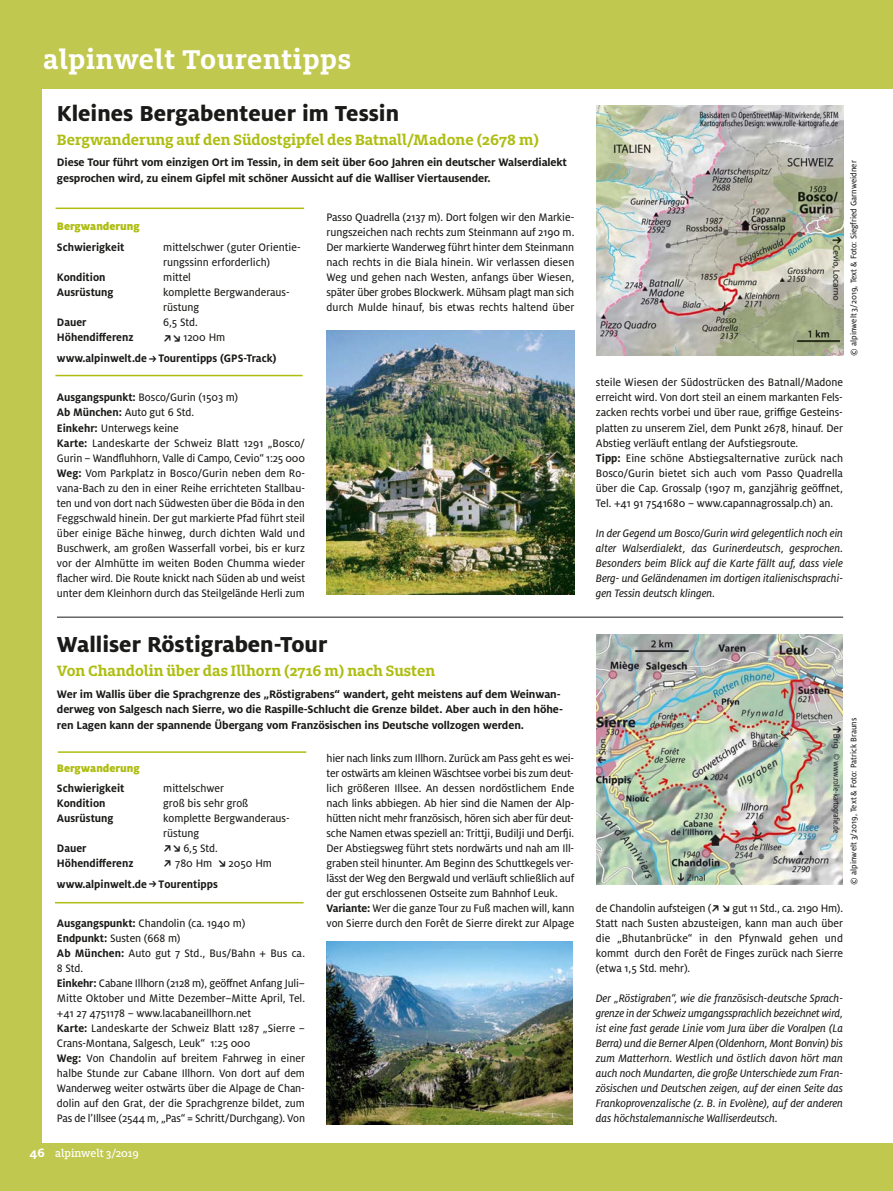
<style>
.page{position:relative;width:893px;height:1191px;background:#c1c84f}
.page>*{position:absolute;margin:0;border:0;box-sizing:border-box;transform-origin:0 0}
.t1{font:700 30px "Milo Slab OT";letter-spacing:.025em;color:#fff}
.t2{font:800 24px "Milo OT";color:#1a1a18}
.t3{font:700 16.5px "Milo Slab OT";color:#aebd10}
.t4{font:12px/15px "Milo OT Text";letter-spacing:-.005em;color:#1a1a18;scale:.96 1}
.t5{font:12px/15px "Milo OT Text Ita";letter-spacing:-.005em;color:#1a1a18;text-align:justify;scale:.96 1}
.t6{font:700 12px/15.8px "Milo OT";letter-spacing:-.01em;color:#1a1a18}
.t7{font:700 12px "Milo OT";letter-spacing:-.01em;color:#1a1a18;scale:.96 1}
.t8{font:900 12px "Milo OT";color:#aebd10;scale:.96 1}
.t9{font:500 12px "Milo Slab OT";color:#fff}
.t10{font:9px "Milo OT Text";color:#1a1a18;scale:.96 1}
.s1{font-family:"Milo OT";font-weight:700}
.s2{font-family:"Milo OT";font-weight:700;font-size:13.5px}
.s3{font-size:10.5px}
</style>
<div class="page">
<div style="left:42px;top:89px;width:851px;height:1053px;background:#fff"></div>
<hr style="left:56px;top:207px;width:248px;height:2px;background:#aebd10">
<hr style="left:55px;top:375px;width:248px;height:1px;background:#aebd10">
<img style="left:596px;top:106px;width:248px;height:249px">
<img style="left:596px;top:635px;width:246px;height:249px">
<hr style="left:58px;top:751px;width:248px;height:2px;background:#aebd10">
<hr style="left:55px;top:902px;width:249px;height:1px;background:#aebd10">
<hr style="left:57px;top:617px;width:786px;height:1px;background:#1a1a18">
<img style="left:327px;top:330px;width:248px;height:265px">
<img style="left:327px;top:941px;width:246px;height:184px">
<h1 class="t1" style="left:43px;top:49px;width:310px">alpinwelt Tourentipps</h1>
<h2 class="t2" style="left:57px;top:104px;width:344px">Kleines Bergabenteuer im Tessin</h2>
<h3 class="t3" style="left:57px;top:133px;width:483px">Bergwanderung auf den Südostgipfel des Batnall/Madone (2678 m)</h3>
<p class="t6" style="left:57px;top:155px;width:511px">Diese Tour führt vom einzigen Ort im Tessin, in dem seit über 600 Jahren ein deutscher Walserdialekt gesprochen wird, zu einem Gipfel mit schöner Aussicht auf die Walliser Viertausender.</p>
<p class="t8" style="left:57px;top:221px;width:88px">Bergwanderung</p>
<p class="t7" style="left:57px;top:243px;width:72px">Schwierigkeit</p>
<p class="t4" style="left:163px;top:241px;width:145px">mittelschwer (guter Orientie&shy;rungssinn erforderlich)</p>
<p class="t7" style="left:57px;top:273px;width:52px">Kondition</p>
<p class="t4" style="left:163px;top:271px;width:30px">mittel</p>
<p class="t7" style="left:57px;top:288px;width:61px">Ausrüstung</p>
<p class="t4" style="left:163px;top:286px;width:133px">komplette Bergwanderaus&shy;rüstung</p>
<p class="t7" style="left:57px;top:318px;width:32px">Dauer</p>
<p class="t4" style="left:163px;top:316px;width:38px">6,5 Std.</p>
<p class="t7" style="left:57px;top:333px;width:81px">Höhendifferenz</p>
<p class="t4" style="left:173px;top:331px;width:56px">● 1200 Hm</p>
<p class="t7" style="left:57px;top:354px;width:230px">www.alpinwelt.de Tourentipps (GPS-Track)</p>
<p class="t4" style="left:57px;top:391px;width:260px"><span class="s1">Ausgangspunkt:</span> Bosco/Gurin (1503 m)<br><span class="s1">Ab München:</span> Auto gut 6 Std.<br><span class="s1">Einkehr:</span> Unterwegs keine<br><span class="s1">Karte:</span> Landeskarte der Schweiz Blatt 1291 „Bosco/ Gurin – Wandfluhhorn, Valle di Campo, Cevio“ 1:25 000<br><span class="s1">Weg:</span> Vom Parkplatz in Bosco/Gurin neben dem Ro&shy;vana-Bach zu den in einer Reihe errichteten Stallbau&shy;ten und von dort nach Südwesten über die Böda in den Feggschwald hinein. Der gut markierte Pfad führt steil über einige Bäche hinweg, durch dichten Wald und Buschwerk, am großen Wasserfall vorbei, bis er kurz vor der Almhütte im weiten Boden Chumma wieder flacher wird. Die Route knickt nach Süden ab und weist unter dem Kleinhorn durch das Steilgelände Herli zum</p>
<p class="t4" style="left:326px;top:211px;width:260px;text-align:justify">Passo Quadrella (2137 m). Dort folgen wir den Markie&shy;rungszeichen nach rechts zum Steinmann auf 2190 m.<br>Der markierte Wanderweg führt hinter dem Steinmann nach rechts in die Biala hinein. Wir verlassen diesen Weg und gehen nach Westen, anfangs über Wiesen, später über grobes Blockwerk. Mühsam plagt man sich durch Mulde hinauf, bis etwas rechts haltend über</p>
<h2 class="t2" style="left:57px;top:635px;width:272px">Walliser Röstigraben-Tour</h2>
<h3 class="t3" style="left:57px;top:664px;width:380px">Von Chandolin über das Illhorn (2716 m) nach Susten</h3>
<p class="t6" style="left:57px;top:687px;width:507px">Wer im Wallis über die Sprachgrenze des „Röstigrabens“ wandert, geht meistens auf dem Weinwan&shy;derweg von Salgesch nach Sierre, wo die Raspille-Schlucht die Grenze bildet. Aber auch in den höhe&shy;ren Lagen kann der spannende Übergang vom Französischen ins Deutsche vollzogen werden.</p>
<p class="t8" style="left:57px;top:764px;width:88px">Bergwanderung</p>
<p class="t7" style="left:57px;top:783px;width:72px">Schwierigkeit</p>
<p class="t4" style="left:163px;top:781px;width:65px">mittelschwer</p>
<p class="t7" style="left:57px;top:798px;width:52px">Kondition</p>
<p class="t4" style="left:163px;top:796px;width:90px">groß bis sehr groß</p>
<p class="t7" style="left:57px;top:813px;width:61px">Ausrüstung</p>
<p class="t4" style="left:163px;top:811px;width:133px">komplette Bergwanderaus&shy;rüstung</p>
<p class="t7" style="left:57px;top:843px;width:32px">Dauer</p>
<p class="t4" style="left:173px;top:841px;width:49px">● 6,5 Std.</p>
<p class="t7" style="left:57px;top:858px;width:81px">Höhendifferenz</p>
<p class="t4" style="left:175px;top:856px;width:102px">780 Hm ● 2050 Hm</p>
<p class="t7" style="left:57px;top:879px;width:169px">www.alpinwelt.de T ourentipps</p>
<p class="t4" style="left:57px;top:916px;width:260px"><span class="s1">Ausgangspunkt:</span> Chandolin (ca. 1940 m)<br><span class="s1">Endpunkt:</span> Susten (668 m)<br><span class="s1">Ab München:</span> Auto gut 7 Std., Bus/Bahn + Bus ca.<br>8 Std.<br><span class="s1">Einkehr:</span> Cabane Illhorn (2128 m), geöffnet Anfang Juli– Mitte Oktober und Mitte Dezember–Mitte April, Tel. +41 27 4751178 – www.lacabaneillhorn.net<br><span class="s1">Karte:</span> Landeskarte der Schweiz Blatt 1287 „Sierre – Crans-Montana, Salgesch, Leuk“ 1:25 000<br><span class="s1">Weg:</span> Von Chandolin auf breitem Fahrweg in einer halbe Stunde zur Cabane Illhorn. Von dort auf dem Wanderweg weiter ostwärts über die Alpage de Chan&shy;dolin auf den Grat, der die Sprachgrenze bildet, zum Pas de l’Illsee (2544 m, „Pas“ = Schritt/Durchgang). Von</p>
<p class="t4" style="left:326px;top:751px;width:260px">hier nach links zum Illhorn. Zurück am Pass geht es wei&shy;ter ostwärts am kleinen Wäschtsee vorbei bis zum deut&shy;lich größeren Illsee. An dessen nordöstlichem Ende nach links abbiegen. Ab hier sind die Namen der Alp&shy;hütten nicht mehr französisch, hören sich aber für deut&shy;sche Namen etwas speziell an: Trittji, Budilji und Derfji.<br>Der Abstiegsweg führt stets nordwärts und nah am Ill&shy;graben steil hinunter. Am Beginn des Schuttkegels ver&shy;lässt der Weg den Bergwald und verläuft schließlich auf der gut erschlossenen Ostseite zum Bahnhof Leuk.<br><span class="s1">Variante:</span> Wer die ganze Tour zu Fuß machen will, kann von Sierre durch den Forêt de Sierre direkt zur Alpage</p>
<p class="t9" style="left:29px;top:1148px;width:111px"><span class="s2">46</span> alpinwelt 3/2019</p>
<p class="t10" style="left:850px;top:356px;width:205px;rotate:-90deg"><span class="s3">©</span> alpinwelt 3/2019, Text &amp; Foto: Siegfried Garnweidner</p>
<p class="t4" style="left:596px;top:376px;width:259px">steile Wiesen der Südostrücken des Batnall/Madone erreicht wird. Von dort steil an einem markanten Fels&shy;zacken rechts vorbei und über raue, griffige Gesteins&shy;platten zu unserem Ziel, dem Punkt 2678, hinauf. Der Abstieg verläuft entlang der Aufstiegsroute.<br><span class="s1">Tipp:</span> Eine schöne Abstiegsalternative zurück nach Bosco/Gurin bietet sich auch vom Passo Quadrella über die Cap. Grossalp (1907 m, ganzjährig geöffnet, Tel. +41 91 7541680 – www.capannagrossalp.ch) an.</p>
<p class="t5" style="left:596px;top:526px;width:259px">In der Gegend um Bosco/Gurin wird gelegentlich noch ein alter Walserdialekt, das Gurinerdeutsch, gesprochen.<br>Besonders beim Blick auf die Karte fällt auf, dass viele Berg- und Geländenamen im dortigen italienischsprachi&shy;gen Tessin deutsch klingen.</p>
<p class="t10" style="left:850px;top:884px;width:175px;rotate:-90deg"><span class="s3">©</span> alpinwelt 3/2019, Text &amp; Foto: Patrick Brauns</p>
<p class="t4" style="left:596px;top:901px;width:259px;text-align:justify">de Chandolin aufsteigen ( ● gut 11 Std., ca. 2190 Hm).<br>Statt nach Susten abzusteigen, kann man auch über die „Bhutanbrücke“ in den Pfynwald gehen und kommt durch den Forêt de Finges zurück nach Sierre (etwa 1,5 Std. mehr).</p>
<p class="t5" style="left:596px;top:991px;width:259px">Der „Röstigraben“, wie die französisch-deutsche Sprach&shy;grenze in der Schweiz umgangssprachlich bezeichnet wird, ist eine fast gerade Linie vom Jura über die Voralpen (La Berra) und die Berner Alpen (Oldenhorn, Mont Bonvin) bis zum Matterhorn. Westlich und östlich davon hört man auch noch Mundarten, die große Unterschiede zum Fran&shy;zösischen und Deutschen zeigen, auf der einen Seite das Frankoprovenzalische (z. B. in Evolène), auf der anderen das höchstalemannische Walliserdeutsch.</p>
</div>
